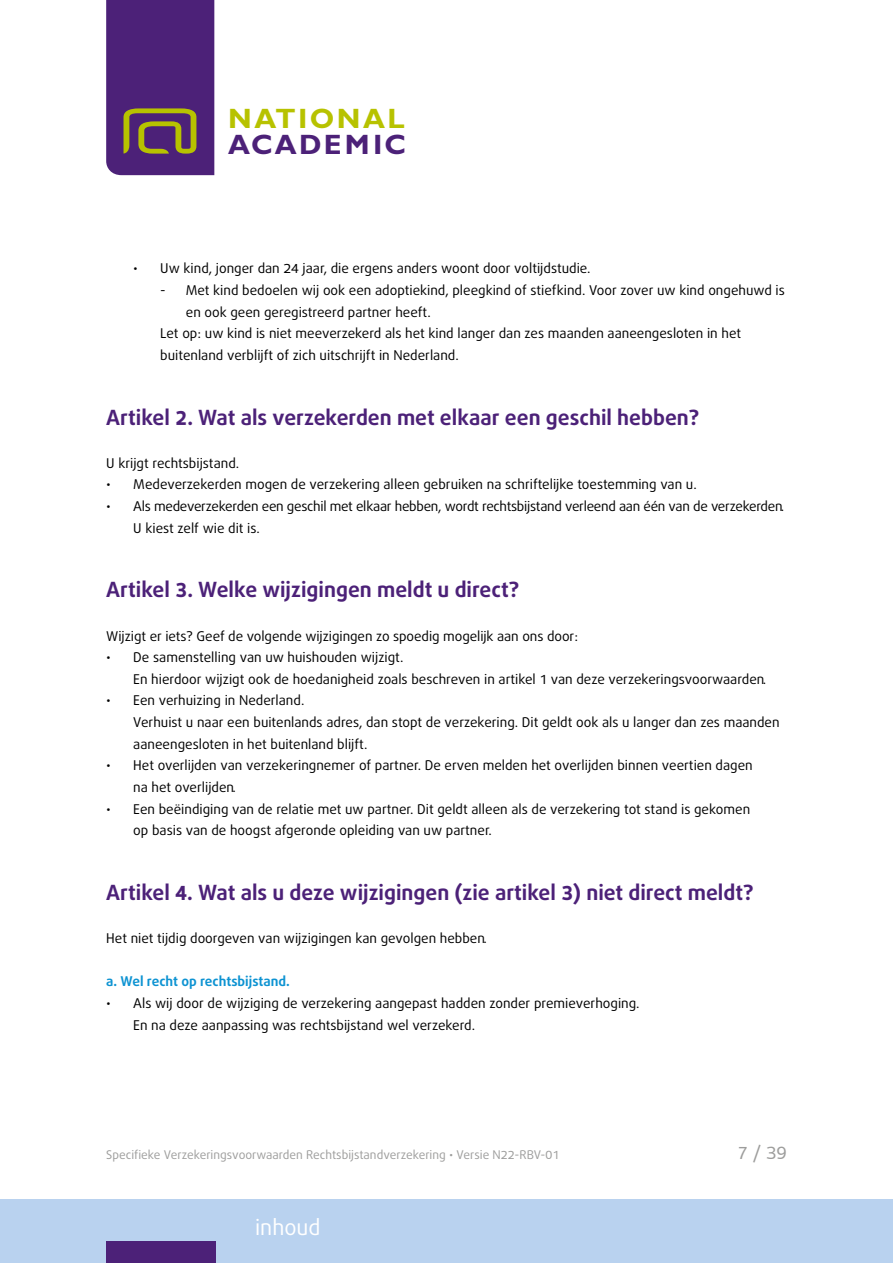
<style>
.page{position:relative;width:893px;height:1263px;background:#fff}
.page>*{position:absolute;margin:0;border:0;box-sizing:border-box;transform-origin:0 0}
.t1{font:700 28.05px "Gill Sans";letter-spacing:.085em;color:#b7c200}
.t2{font:700 28.05px "Gill Sans";letter-spacing:.075em;color:#4c2178}
.t3{font:21.6px "Bagus";color:#fff}
.t4{font:700 21px "Bagus";color:#4c2178}
.t5{font:18px "Bagus";color:#9d9d9c}
.t6{font:13.5px/21.6px "Bagus";color:#000}
.t7{font:13.5px/21.6px "Bagus";letter-spacing:-.02em;color:#000}
.t8{font:700 13.5px "Bagus";color:#0d93d2}
.t9{font:12px "Bagus";color:#9d9d9c}
</style>
<div class="page">
<div style="left:0;top:1199px;width:893px;height:64px;background:#b9d2ef"></div>
<div style="left:106px;top:1242px;width:110px;height:21px;background:#4c2178"></div>
<svg style="left:106px;top:0;width:108px;height:175px;background:#542e71"></svg>
<h1 class="t1" style="left:228px;top:102px;width:178px">NATIONAL</h1>
<h1 class="t2" style="left:228px;top:128px;width:179px">ACADEMIC</h1>
<p class="t6" style="left:133px;top:258px;width:459px">• Uw kind, jonger dan 24 jaar, die ergens anders woont door voltijdstudie.</p>
<p class="t6" style="left:160px;top:280px;width:626px">- Met kind bedoelen wij ook een adoptiekind, pleegkind of stiefkind. Voor zover uw kind ongehuwd is</p>
<p class="t6" style="left:186px;top:301px;width:247px">en ook geen geregistreerd partner heeft.</p>
<p class="t6" style="left:160px;top:323px;width:582px">Let op: uw kind is niet meeverzekerd als het kind langer dan zes maanden aaneengesloten in het</p>
<p class="t6" style="left:160px;top:344px;width:300px">buitenland verblijft of zich uitschrijft in Nederland.</p>
<h3 class="t4" style="left:106px;top:403px;width:595px">Artikel 2. Wat als verzekerden met elkaar een geschil hebben?</h3>
<p class="t6" style="left:106px;top:452px;width:134px">U krijgt rechtsbijstand.</p>
<p class="t6" style="left:106px;top:474px;width:592px">• Medeverzekerden mogen de verzekering alleen gebruiken na schriftelijke toestemming van u.</p>
<p class="t7" style="left:133px;top:496px;width:652px;text-indent:-27px">• Als medeverzekerden een geschil met elkaar hebben, wordt rechtsbijstand verleend aan één van de verzekerden.<br>U kiest zelf wie dit is.</p>
<h3 class="t4" style="left:106px;top:576px;width:414px">Artikel 3. Welke wijzigingen meldt u direct?</h3>
<p class="t6" style="left:106px;top:625px;width:473px">Wijzigt er iets? Geef de volgende wijzigingen zo spoedig mogelijk aan ons door:</p>
<p class="t6" style="left:133px;top:647px;width:635px;text-indent:-27px">• De samenstelling van uw huishouden wijzigt.<br>En hierdoor wijzigt ook de hoedanigheid zoals beschreven in artikel 1 van deze verzekeringsvoorwaarden.</p>
<p class="t6" style="left:133px;top:690px;width:648px;text-indent:-27px">• Een verhuizing in Nederland.<br>Verhuist u naar een buitenlands adres, dan stopt de verzekering. Dit geldt ook als u langer dan zes maanden aaneengesloten in het buitenland blijft.</p>
<p class="t6" style="left:133px;top:755px;width:621px;text-indent:-27px">• Het overlijden van verzekeringnemer of partner. De erven melden het overlijden binnen veertien dagen na het overlijden.</p>
<p class="t6" style="left:133px;top:798px;width:618px;text-indent:-27px">• Een beëindiging van de relatie met uw partner. Dit geldt alleen als de verzekering tot stand is gekomen op basis van de hoogst afgeronde opleiding van uw partner.</p>
<h3 class="t4" style="left:106px;top:878px;width:649px">Artikel 4. Wat als u deze wijzigingen (zie artikel 3) niet direct meldt?</h3>
<p class="t6" style="left:106px;top:928px;width:382px">Het niet tijdig doorgeven van wijzigingen kan gevolgen hebben.</p>
<p class="t8" style="left:106px;top:972px;width:185px">a. Wel recht op rechtsbijstand.</p>
<p class="t6" style="left:133px;top:992px;width:508px;text-indent:-27px">• Als wij door de wijziging de verzekering aangepast hadden zonder premieverhoging.<br>En na deze aanpassing was rechtsbijstand wel verzekerd.</p>
<p class="t9" style="left:106px;top:1147px;width:454px">Specifieke Verzekeringsvoorwaarden Rechtsbijstandverzekering • Versie N22-RBV-01</p>
<h3 class="t5" style="left:738px;top:1141px;width:50px">7 / 39</h3>
<h2 class="t3" style="left:255px;top:1212px;width:67px">inhoud</h2>
</div>
